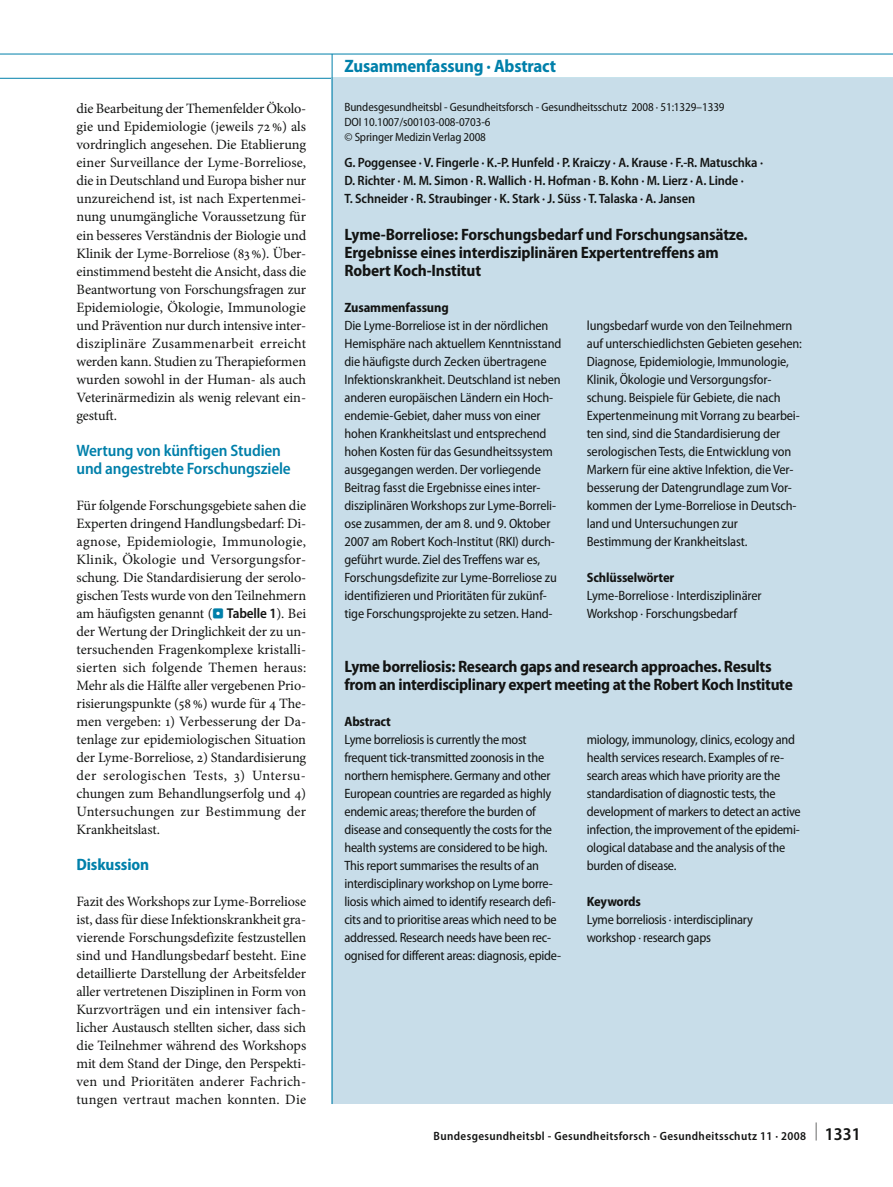
<style>
.page{position:relative;width:893px;height:1187px;background:#fff}
.page>*{position:absolute;margin:0;border:0;box-sizing:border-box;transform-origin:0 0}
.t1{font:700 semi-condensed 18px "Myriad Pro";letter-spacing:-.01em;color:#0080aa}
.t2{font:700 semi-condensed 16.5px/18px "Myriad Pro";letter-spacing:-.015em;color:#131413}
.t3{font:600 semi-condensed 16.5px/18px "Myriad Pro";letter-spacing:-.01em;color:#0080aa}
.t4{font:700 semi-condensed 16.5px "Myriad Pro";letter-spacing:-.01em;color:#0080aa}
.t5{font:14.25px/18px "Minion Pro";color:#131413;text-align:justify}
.t6{font:semi-condensed 13.5px/18px "Myriad Pro";letter-spacing:-.01em;color:#131413}
.t7{font:600 semi-condensed 13.5px/18px "Myriad Pro";letter-spacing:-.01em;color:#131413}
.t8{font:700 semi-condensed 13.5px "Myriad Pro";letter-spacing:-.01em;color:#131413}
.t9{font:semi-condensed 12px/15px "Myriad Pro";letter-spacing:-.01em;color:#131413}
.t10{font:600 semi-condensed 12px "Myriad Pro";letter-spacing:.03em;color:#131413}
.s1{font-family:"S Buttons";font-size:13.5px;color:#0080aa}
.s2{font-family:"Myriad Pro";font-weight:600;font-stretch:semi-condensed}
.s3{font-size:18px}
</style>
<div class="page">
<hr style="left:0;top:54px;width:893px;height:1px;background:#0080aa">
<hr style="left:0;top:78px;width:893px;height:1px;background:#0080aa">
<div style="left:332px;top:79px;width:561px;height:1024px;background:#c8dde9"></div>
<hr style="left:332px;top:54px;width:1px;height:1049px;background:#0080aa">
<p class="t5" style="left:77px;top:101px;width:231px">die Bearbeitung der Themenfelder Ökolo&shy;gie und Epidemiologie (jeweils 72 %) als vordringlich angesehen. Die Etablierung einer Surveillance der Lyme-Borreliose, die in Deutschland und Europa bisher nur unzureichend ist, ist nach Expertenmei&shy;nung unumgängliche Voraussetzung für ein besseres Verständnis der Biologie und Klinik der Lyme-Borreliose (83 %). Über&shy;einstimmend besteht die Ansicht, dass die Beantwortung von Forschungsfragen zur Epidemiologie, Ökologie, Immunologie und Prävention nur durch intensive inter&shy;disziplinäre Zusammenarbeit erreicht werden kann. Studien zu Therapieformen wurden sowohl in der Human- als auch Veterinärmedizin als wenig relevant ein&shy;gestuft.</p>
<p class="t3" style="left:77px;top:442px;width:216px">Wertung von künftigen Studien und angestrebte Forschungsziele</p>
<p class="t5" style="left:77px;top:497px;width:231px">Für folgende Forschungsgebiete sahen die Experten dringend Handlungsbedarf: Di&shy;agnose, Epidemiologie, Immunologie, Klinik, Ökologie und Versorgungsfor&shy;schung. Die Standardisierung der serolo&shy;gischen Tests wurde von den Teilnehmern am häufigsten genannt (<span class="s1">.</span> <span class="s2">Tabelle 1</span>). Bei der Wertung der Dringlichkeit der zu un&shy;tersuchenden Fragenkomplexe kristalli&shy;sierten sich folgende Themen heraus:<br>Mehr als die Hälfte aller vergebenen Prio&shy;risierungspunkte (58 %) wurde für 4 The&shy;men vergeben: 1) Verbesserung der Da&shy;tenlage zur epidemiologischen Situation der Lyme-Borreliose, 2) Standardisierung der serologischen Tests, 3) Untersu&shy;chungen zum Behandlungserfolg und 4)<br>Untersuchungen zur Bestimmung der Krankheitslast.</p>
<p class="t4" style="left:77px;top:858px;width:74px">Diskussion</p>
<p class="t5" style="left:77px;top:893px;width:231px">Fazit des Workshops zur Lyme-Borreliose ist, dass für diese Infektionskrankheit gra&shy;vierende Forschungsdefizite festzustellen sind und Handlungsbedarf besteht. Eine detaillierte Darstellung der Arbeitsfelder aller vertretenen Disziplinen in Form von Kurzvorträgen und ein intensiver fach&shy;licher Austausch stellten sicher, dass sich die Teilnehmer während des Workshops mit dem Stand der Dinge, den Perspekti&shy;ven und Prioritäten anderer Fachrich&shy;tungen vertraut machen konnten. Die</p>
<h1 class="t1" style="left:344px;top:59px;width:213px">Zusammenfassung · Abstract</h1>
<p class="t9" style="left:344px;top:101px;width:382px">Bundesgesundheitsbl - Gesundheitsforsch - Gesundheitsschutz 2008 · 51:1329–1339<br>DOI 10.1007/s00103-008-0703-6<br>© Sprin ger Me di zin Ver lag 2008</p>
<p class="t7" style="left:344px;top:155px;width:420px">G. Poggensee · V. Fingerle · K.-P. Hunfeld · P. Kraiczy · A. Krause · F.-R. Matuschka ·<br>D. Richter · M. M. Simon · R. Wallich · H. Hofman · B. Kohn · M. Lierz · A. Linde ·<br>T. Schneider · R. Straubinger · K. Stark · J. Süss · T. Talaska · A. Jansen</p>
<p class="t2" style="left:344px;top:226px;width:405px">Lyme-Borreliose: Forschungsbedarf und Forschungsansätze.<br>Ergebnisse eines interdisziplinären Expertentreffens am<br>Robert Koch-Institut</p>
<p class="t8" style="left:344px;top:302px;width:106px">Zu sam men fas sung</p>
<p class="t6" style="left:344px;top:317px;width:218px">Die Lyme-Borreliose ist in der nördlichen Hemisphäre nach aktuellem Kenntnisstand die häufigste durch Zecken übertragene Infektionskrankheit. Deutschland ist neben anderen europäischen Ländern ein Hoch&shy;endemie-Gebiet, daher muss von einer hohen Krankheitslast und entsprechend hohen Kosten für das Gesundheitssystem ausgegangen werden. Der vorliegende Beitrag fasst die Ergebnisse eines inter&shy;disziplinären Workshops zur Lyme-Borreli&shy;ose zusammen, der am 8. und 9. Oktober 2007 am Robert Koch-Institut (RKI) durch&shy;geführt wurde. Ziel des Treffens war es, Forschungsdefizite zur Lyme-Borreliose zu identifizieren und Prioritäten für zukünf&shy;tige Forschungsprojekte zu setzen. Hand-</p>
<p class="t6" style="left:587px;top:317px;width:217px">lungsbedarf wurde von den Teilnehmern auf unterschiedlichsten Gebieten gesehen:<br>Diagnose, Epidemiologie, Immunologie, Klinik, Ökologie und Versorgungsfor&shy;schung. Beispiele für Gebiete, die nach Expertenmeinung mit Vorrang zu bearbei&shy;ten sind, sind die Standardisierung der serologischen Tests, die Entwicklung von Markern für eine aktive Infektion, die Ver&shy;besserung der Datengrundlage zum Vor&shy;kommen der Lyme-Borreliose in Deutsch&shy;land und Untersuchungen zur Bestimmung der Krankheitslast.</p>
<p class="t8" style="left:587px;top:572px;width:89px">Schlüs sel wör ter</p>
<p class="t6" style="left:587px;top:587px;width:176px">Lyme-Borreliose · Interdisziplinärer<br>Workshop · Forschungsbedarf</p>
<p class="t2" style="left:344px;top:658px;width:450px">Lyme borreliosis: Research gaps and research approaches. Results from an interdisciplinary expert meeting at the Robert Koch Institute</p>
<p class="t8" style="left:344px;top:716px;width:48px">Abstract</p>
<p class="t6" style="left:344px;top:731px;width:218px">Lyme borreliosis is currently the most frequent tick-transmitted zoonosis in the northern hemisphere. Germany and other European countries are regarded as highly endemic areas; therefore the burden of disease and consequently the costs for the health systems are considered to be high.<br>This report summarises the results of an interdisciplinary workshop on Lyme borre&shy;liosis which aimed to identify research defi&shy;cits and to prioritise areas which need to be addressed. Research needs have been rec&shy;ognised for different areas: diagnosis, epide-</p>
<p class="t6" style="left:587px;top:731px;width:216px">miology, immunology, clinics, ecology and health services research. Examples of re&shy;search areas which have priority are the standardisation of diagnostic tests, the development of markers to detect an active infection, the improvement of the epidemi&shy;ological database and the analysis of the burden of disease.</p>
<p class="t8" style="left:587px;top:896px;width:56px">Keywords</p>
<p class="t6" style="left:587px;top:911px;width:168px">Lyme borreliosis · interdisciplinary workshop · research gaps</p>
<p class="t10" style="left:434px;top:1131px;width:429px">Bundesgesundheitsbl - Gesundheitsforsch - Gesundheitsschutz 11 · 2008 <sup>|</sup> <span class="s3">1331</span></p>
</div>
